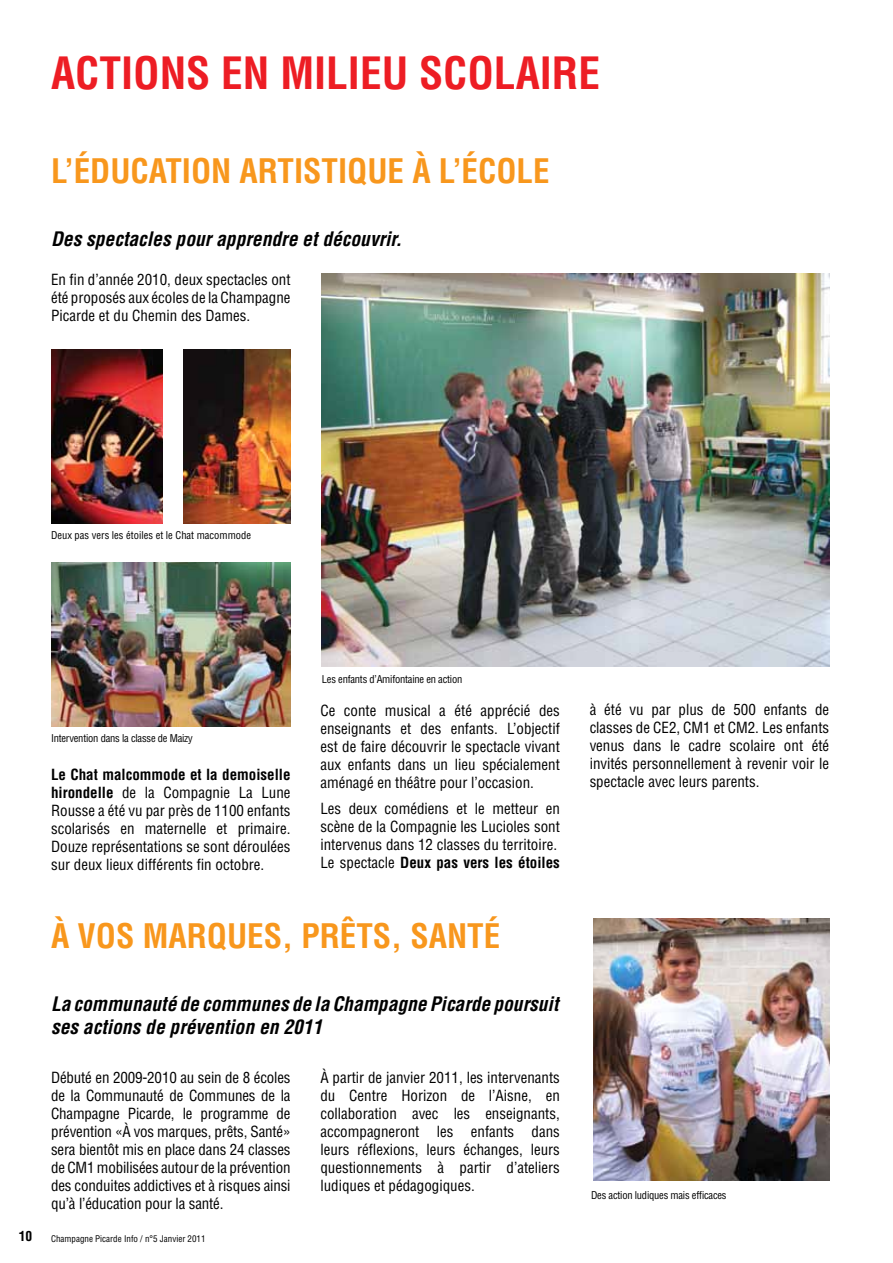
<style>
.page{position:relative;width:893px;height:1263px;background:#fff}
.page>*{position:absolute;margin:0;border:0;box-sizing:border-box;transform-origin:0 0}
.t1{font:700 condensed 43.5px "Helvetica";color:#ed1d24}
.t2{font:700 condensed 33px "Helvetica";color:#f8971d}
.t3{font:italic 700 condensed 19.5px/23.4px "Helvetica";color:#000}
.t4{font:condensed 15px/18px "Helvetica";color:#000;text-align:justify}
.t5{font:700 condensed 13.5px "Helvetica";color:#000}
.t6{font:condensed 10.5px "Helvetica";letter-spacing:-.02em;color:#000}
.t7{font:condensed 10.5px "Helvetica";color:#000}
.t8{font:condensed 9px "Helvetica";color:#000}
.s1{font-weight:700}
</style>
<div class="page">
<img style="left:183px;top:350px;width:108px;height:173px">
<img style="left:51px;top:350px;width:112px;height:173px">
<img style="left:321px;top:274px;width:508px;height:393px">
<img style="left:51px;top:563px;width:240px;height:164px">
<img style="left:594px;top:918px;width:235px;height:263px">
<h1 class="t1" style="left:51px;top:46px;width:551px">ACTIONS EN MILIEU SCOLAIRE</h1>
<h2 class="t2" style="left:51px;top:150px;width:500px">L’ÉDUCATION ARTISTIQUE À L’ÉCOLE</h2>
<h3 class="t3" style="left:51px;top:228px;width:353px">Des spectacles pour apprendre et découvrir.</h3>
<p class="t4" style="left:51px;top:271px;width:241px">En fin d’année 2010, deux spectacles ont été proposés aux écoles de la Champagne Picarde et du Chemin des Dames.</p>
<p class="t7" style="left:51px;top:529px;width:202px">Deux pas vers les étoiles et le Chat macommode</p>
<p class="t5" style="left:19px;top:1227px;width:15px">10</p>
<p class="t6" style="left:51px;top:731px;width:143px">Intervention dans la classe de Maizy</p>
<p class="t4" style="left:51px;top:765px;width:241px"><span class="s1">Le Chat malcommode et la demoiselle hirondelle</span> de la Compagnie La Lune Rousse a été vu par près de 1100 enfants scolarisés en maternelle et primaire.<br>Douze représentations se sont déroulées sur deux lieux différents fin octobre.</p>
<p class="t6" style="left:322px;top:672px;width:142px">Les enfants d’Amifontaine en action</p>
<p class="t4" style="left:320px;top:701px;width:241px">Ce conte musical a été apprécié des enseignants et des enfants. L’objectif est de faire découvrir le spectacle vivant aux enfants dans un lieu spécialement aménagé en théâtre pour l’occasion.</p>
<p class="t4" style="left:320px;top:800px;width:241px;text-align:left">Les deux comédiens et le metteur en scène de la Compagnie les Lucioles sont intervenus dans 12 classes du territoire.<br>Le spectacle <span class="s1">Deux pas vers les étoiles</span></p>
<h2 class="t2" style="left:51px;top:915px;width:451px">À VOS MARQUES, PRÊTS, SANTÉ</h2>
<h3 class="t3" style="left:51px;top:992px;width:509px">La communauté de communes de la Champagne Picarde poursuit ses actions de prévention en 2011</h3>
<p class="t4" style="left:51px;top:1068px;width:241px">Débuté en 2009-2010 au sein de 8 écoles de la Communauté de Communes de la Champagne Picarde, le programme de prévention «À vos marques, prêts, Santé» sera bientôt mis en place dans 24 classes de CM1 mobilisées autour de la prévention des conduites addictives et à risques ainsi qu’à l’éducation pour la santé.</p>
<p class="t4" style="left:320px;top:1068px;width:241px">À partir de janvier 2011, les intervenants du Centre Horizon de l’Aisne, en collaboration avec les enseignants, accompagneront les enfants dans leurs réflexions, leurs échanges, leurs questionnements à partir d’ateliers ludiques et pédagogiques.</p>
<p class="t8" style="left:51px;top:1233px;width:156px">Champagne Picarde Info / n°5 Janvier 2011</p>
<p class="t4" style="left:590px;top:700px;width:241px">à été vu par plus de 500 enfants de classes de CE2, CM1 et CM2. Les enfants venus dans le cadre scolaire ont été invités personnellement à revenir voir le spectacle avec leurs parents.</p>
<p class="t6" style="left:591px;top:1188px;width:137px">Des action ludiques mais efficaces</p>
</div>
